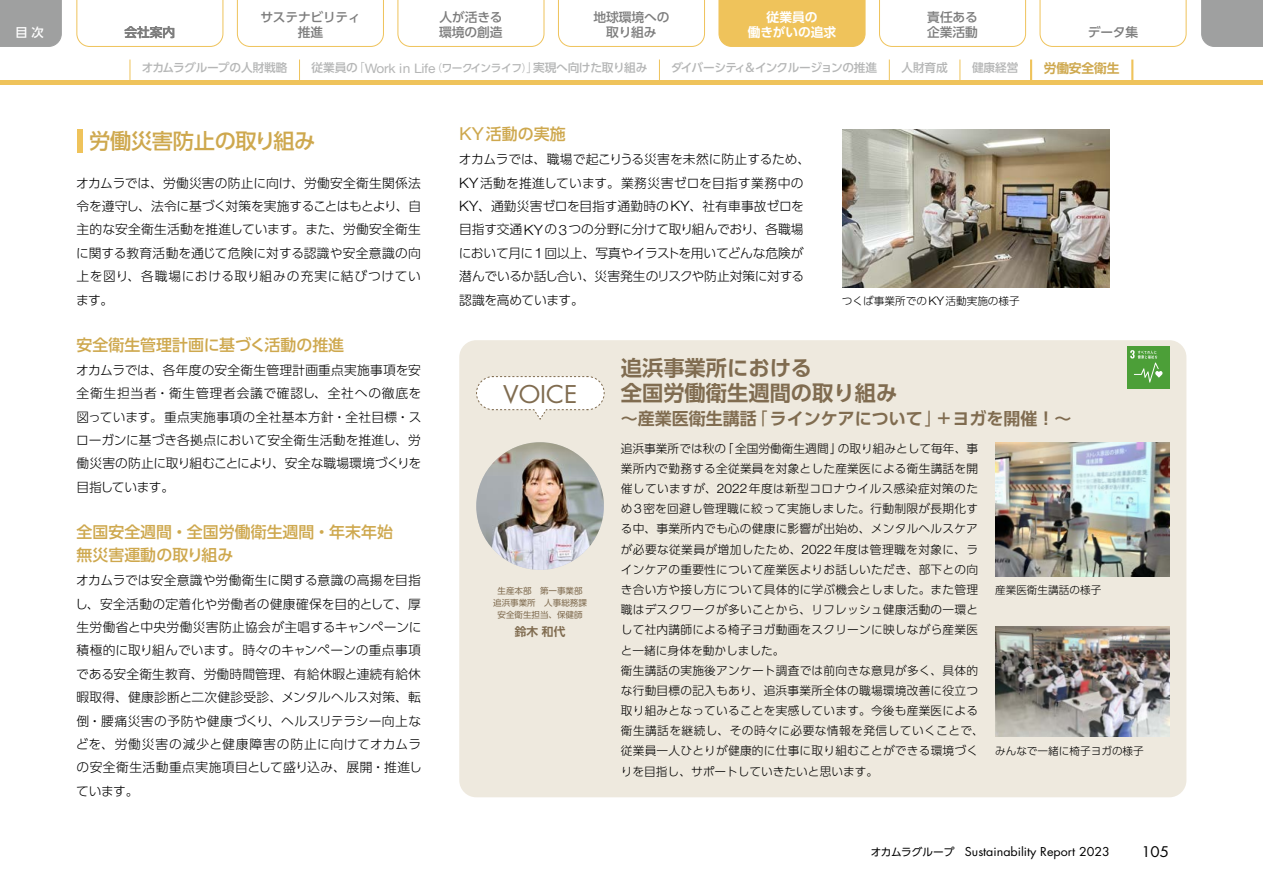
<style>
.page{position:relative;width:1263px;height:893px;background:#fff}
.page>*{position:absolute;margin:0;border:0;box-sizing:border-box;transform-origin:0 0}
.t1{font:23.85px "Futura Std";color:#806c50;scale:1.05 1}
.t2{font:700 21.3px/25.5px "UD Shin Go Pr 6 N De";color:#806c50}
.t3{font:500 21.3px "UD Shin Go Pr 6 N";letter-spacing:-.015em;color:#cea84e}
.t4{font:700 16.95px "UD Shin Go Pr 6 N De";color:#806c50}
.t5{font:500 15.9px/23.4px "UD Shin Go Pr 6 N";color:#cea84e}
.t6{font:14.25px "Futura Std";color:#000;scale:1.05 1}
.t7{font:300 12.75px/23.4px "UD Shin Go Pr 6 N";color:#000;text-align:justify}
.t8{font:500 12.75px/14.9px "UD Shin Go Pr 6 N";letter-spacing:-.01em;color:#7d7d7d}
.t9{font:700 12.75px/14.9px "UD Shin Go Pr 6 N De";letter-spacing:-.01em;color:#fff;text-align:center}
.t10{font:700 12.75px "UD Shin Go Pr 6 N De";letter-spacing:-.01em;color:#cea84e}
.t11{font:500 12.15px "UD Shin Go Pr 6 N";color:#fff}
.t12{font:11.85px "Futura Std";color:#000;scale:1.05 1}
.t13{font:300 11.7px/20.2px "UD Shin Go Pr 6 N";letter-spacing:.02em;color:#000}
.t14{font:500 11.7px "UD Shin Go Pr 6 N";letter-spacing:-.025em;color:#b5b6b6}
.t15{font:500 11.7px "UD Shin Go Pr 6 N";letter-spacing:-.055em;color:#b5b6b6}
.t16{font:700 11.7px "UD Shin Go Pr 6 N De";color:#806c50}
.t17{font:300 10.65px "UD Shin Go Pr 6 N";color:#000}
.t18{font:8.55px "UD Shin Go Pr 6 N";color:#806c50}
.s1{font-weight:300}
.s2{font-family:"Helvetica Neue LT Std";font-weight:400;font-size:13.05px}
.s3{font-weight:300;font-size:10.65px}
.s4{font-size:10.65px}
.s5{font-family:"Helvetica Neue LT Std";font-weight:400;font-size:17.85px}
.s6{font-family:"Helvetica Neue LT Std";font-size:14.25px}
.s7{font-family:"Helvetica Neue LT Std";font-size:11.85px}
.s8{font-family:"UD Shin Go Pr 6 N";font-weight:400}
.s9{font-family:"Helvetica Neue LT Std";font-size:13.05px}
.s10{font-family:"UD Shin Go Pr 6 N";font-size:10.65px}
</style>
<div class="page">
<svg style="left:130px;top:60px;width:1px;height:21px"></svg>
<svg style="left:299px;top:60px;width:1px;height:21px"></svg>
<svg style="left:659px;top:60px;width:1px;height:21px"></svg>
<svg style="left:889px;top:60px;width:1px;height:21px"></svg>
<svg style="left:959px;top:60px;width:1px;height:21px"></svg>
<hr style="left:1030px;top:60px;width:2px;height:21px;background:#efc35b">
<hr style="left:1131px;top:60px;width:2px;height:21px;background:#efc35b">
<div style="left:77px;top:130px;width:6px;height:23px;background:#efc35b"></div>
<img style="left:842px;top:130px;width:268px;height:157px">
<div style="left:459px;top:340px;width:727px;height:457px;background:#eee9de;border-radius:17px"></div>
<svg style="left:476px;top:376px;width:129px;height:44px"></svg>
<img style="left:476px;top:442px;width:128px;height:128px;border-radius:64px">
<div style="left:1127px;top:347px;width:42px;height:42px;background:#4c9f38"></div>
<svg style="left:1130px;top:350px;width:32px;height:33px"></svg>
<img style="left:995px;top:442px;width:174px;height:134px">
<img style="left:995px;top:626px;width:174px;height:111px">
<div style="left:0;top:0;width:62px;height:47px;background:#9fa0a0"></div>
<div style="left:1201px;top:0;width:62px;height:47px;background:#9fa0a0"></div>
<svg style="left:1040px;top:0;width:146px;height:47px"></svg>
<svg style="left:879px;top:0;width:147px;height:47px"></svg>
<svg style="left:558px;top:0;width:147px;height:47px"></svg>
<svg style="left:398px;top:0;width:146px;height:47px"></svg>
<svg style="left:237px;top:0;width:147px;height:47px"></svg>
<svg style="left:77px;top:0;width:146px;height:47px"></svg>
<hr style="left:0;top:81px;width:1263px;height:4px;background:#efc35b">
<div style="left:719px;top:0;width:146px;height:47px;background:#efc35b"></div>
<p class="t8" style="left:260px;top:9px;width:102px">サステナビリティ</p>
<p class="t8" style="left:439px;top:9px;width:65px">人が活きる環境の創造</p>
<p class="t9" style="left:748px;top:9px;width:90px">従業員の<br>働きがいの追求</p>
<p class="t8" style="left:593px;top:9px;width:78px;text-align:center">地球環境への取り組み</p>
<p class="t8" style="left:927px;top:9px;width:52px">責任ある企業活動</p>
<p class="t11" style="left:16px;top:22px;width:30px">目次</p>
<p class="t8" style="left:1088px;top:24px;width:52px">データ集</p>
<p class="t8" style="left:125px;top:24px;width:52px">会社案内</p>
<p class="t8" style="left:298px;top:24px;width:27px">推進</p>
<p class="t14" style="left:142px;top:59px;width:147px">オカムラグループの人財戦略</p>
<p class="t14" style="left:312px;top:59px;width:337px">従業員の<span class="s1">「</span><span class="s2">Work in Life</span><span class="s3">（</span><span class="s4">ワークインライフ</span><span class="s3">）</span><span class="s1">」</span>実現へ向けた取り組み</p>
<p class="t15" style="left:671px;top:59px;width:207px">ダイバーシティ＆インクルージョンの推進</p>
<p class="t14" style="left:901px;top:59px;width:48px">人財育成</p>
<p class="t14" style="left:972px;top:59px;width:48px">健康経営</p>
<p class="t10" style="left:1044px;top:58px;width:77px">労働安全衛生</p>
<h2 class="t3" style="left:89px;top:124px;width:228px">労働災害防止の取り組み</h2>
<p class="t7" style="left:76px;top:171px;width:347px">オカムラでは、労働災害の防止に向け、労働安全衛生関係法令を遵守し、法令に基づく対策を実施することはもとより、自主的な安全衛生活動を推進しています。また、労働安全衛生に関する教育活動を通じて危険に対する認識や安全意識の向上を図り、各職場における取り組みの充実に結びつけています。</p>
<p class="t5" style="left:77px;top:332px;width:269px">安全衛生管理計画に基づく活動の推進</p>
<p class="t7" style="left:76px;top:358px;width:347px">オカムラでは、各年度の安全衛生管理計画重点実施事項を安全衛生担当者・衛生管理者会議で確認し、全社への徹底を図っています。重点実施事項の全社基本方針・全社目標・スローガンに基づき各拠点において安全衛生活動を推進し、労働災害の防止に取り組むことにより、安全な職場環境づくりを目指しています。</p>
<p class="t5" style="left:77px;top:519px;width:318px">全国安全週間・全国労働衛生週間・年末年始無災害運動の取り組み</p>
<p class="t7" style="left:75px;top:568px;width:348px">オカムラでは安全意識や労働衛生に関する意識の高揚を目指し、安全活動の定着化や労働者の健康確保を目的として、厚生労働省と中央労働災害防止協会が主唱するキャンペーンに積極的に取り組んでいます。時々のキャンペーンの重点事項である安全衛生教育、労働時間管理、有給休暇と連続有給休暇取得、健康診断と二次健診受診、メンタルヘルス対策、転倒・腰痛災害の予防や健康づくり、ヘルスリテラシー向上などを、労働災害の減少と健康障害の防止に向けてオカムラの安全衛生活動重点実施項目として盛り込み、展開・推進しています。</p>
<p class="t5" style="left:459px;top:122px;width:108px"><span class="s5">KY</span>活動の実施</p>
<p class="t7" style="left:459px;top:147px;width:353px;text-align:left">オカムラでは、職場で起こりうる災害を未然に防止するため、<br><span class="s6">KY</span>活動を推進しています。業務災害ゼロを目指す業務中の<br><span class="s6">KY</span>、通勤災害ゼロを目指す通勤時の<span class="s6">KY</span>、社有車事故ゼロを目指す交通<span class="s6">KY</span>の<span class="s6">3</span>つの分野に分けて取り組んでおり、各職場において月に<span class="s6">1</span>回以上、写真やイラストを用いてどんな危険が潜んでいるか話し合い、災害発生のリスクや防止対策に対する認識を高めています。</p>
<p class="t17" style="left:842px;top:292px;width:179px">つくば事業所での<span class="s7">KY</span>活動実施の様子</p>
<h1 class="t1" style="left:503px;top:379px;width:72px">VOICE</h1>
<p class="t18" style="left:497px;top:584px;width:95px">生産本部　第一事業部　</p>
<p class="t18" style="left:493px;top:596px;width:104px">追浜事業所　人事総務課　</p>
<p class="t18" style="left:497px;top:607px;width:87px">安全衛生担当、保健師</p>
<p class="t16" style="left:515px;top:622px;width:52px">鈴木和代</p>
<h2 class="t2" style="left:621px;top:354px;width:278px">追浜事業所における<br>全国労働衛生週間の取り組み</h2>
<h3 class="t4" style="left:621px;top:405px;width:452px">～産業医衛生講話<span class="s8">「</span>ラインケアについて<span class="s8">」</span>＋ヨガを開催！～</h3>
<p class="t13" style="left:621px;top:438px;width:365px">追浜事業所では秋の「全国労働衛生週間」の取り組みとして毎年、事業所内で勤務する全従業員を対象とした産業医による衛生講話を開催していますが、<span class="s9">2022</span>年度は新型コロナウイルス感染症対策のため<span class="s9">3</span>密を回避し管理職に絞って実施しました。行動制限が長期化する中、事業所内でも心の健康に影響が出始め、メンタルヘルスケアが必要な従業員が増加したため、<span class="s9">2022</span>年度は管理職を対象に、ラインケアの重要性について産業医よりお話しいただき、部下との向き合い方や接し方について具体的に学ぶ機会としました。また管理職はデスクワークが多いことから、リフレッシュ健康活動の一環として社内講師による椅子ヨガ動画をスクリーンに映しながら産業医と一緒に身体を動かしました。<br>衛生講話の実施後アンケート調査では前向きな意見が多く、具体的な行動目標の記入もあり、追浜事業所全体の職場環境改善に役立つ取り組みとなっていることを実感しています。今後も産業医による衛生講話を継続し、その時々に必要な情報を発信していくことで、従業員一人ひとりが健康的に仕事に取り組むことができる環境づくりを目指し、サポートしていきたいと思います。</p>
<p class="t17" style="left:995px;top:581px;width:108px">産業医衛生講話の様子</p>
<p class="t17" style="left:995px;top:742px;width:150px">みんなで一緒に椅子ヨガの様子</p>
<p class="t12" style="left:871px;top:844px;width:229px"><span class="s10">オカムラグループ　</span>Sustainability Report 2023</p>
<p class="t6" style="left:1141px;top:842px;width:28px">105</p>
</div>
